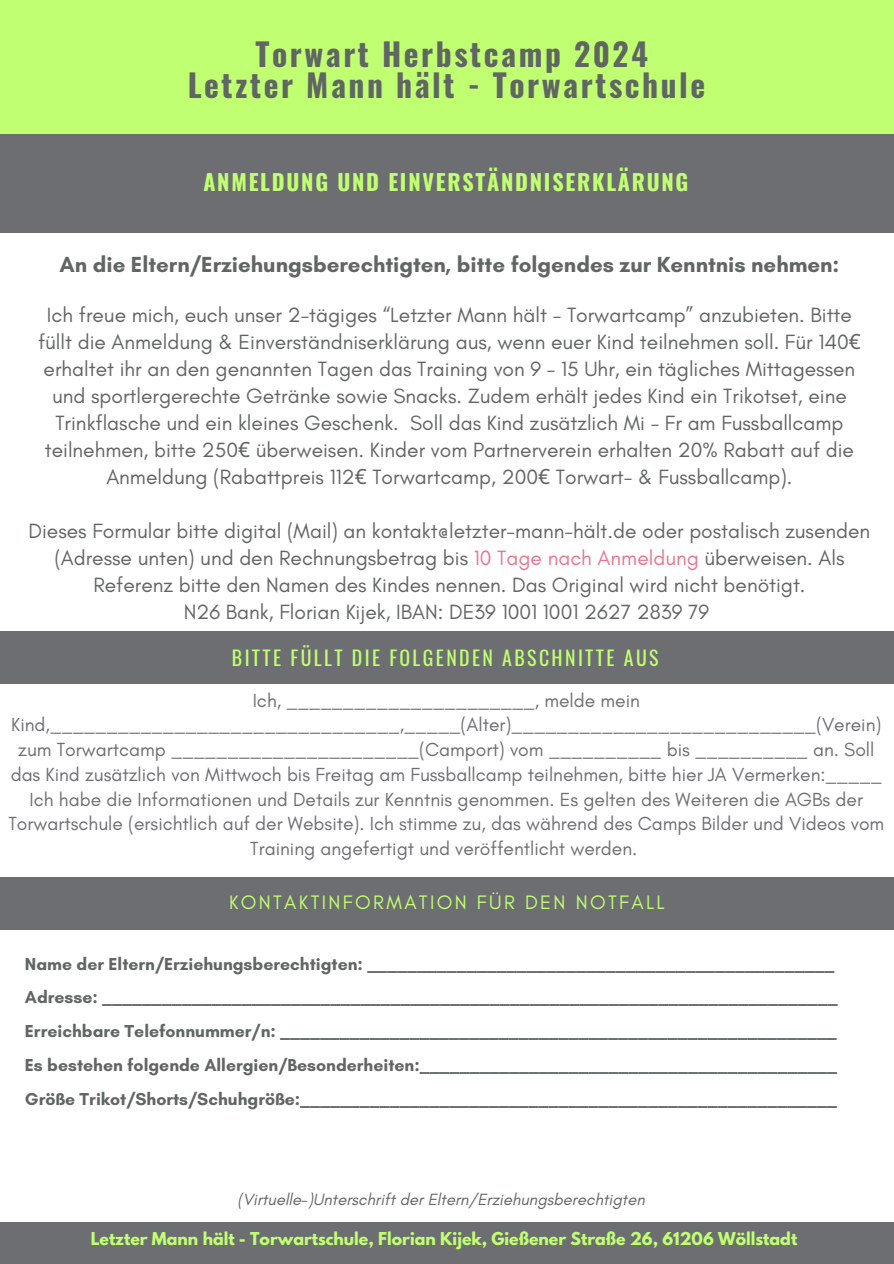
<style>
.page{position:relative;width:894px;height:1264px;background:#fff}
.page>*{position:absolute;margin:0;border:0;box-sizing:border-box;transform-origin:0 0}
.t1{font:700 31.5px/31.5px "Oswald";letter-spacing:.08em;color:#606662;text-align:center}
.t2{font:700 22.2px "Glacial Indifference";color:#606662}
.t3{font:700 22.05px "Oswald";letter-spacing:.08em;color:#c1ff72}
.t4{font:21px/27px "Glacial Indifference";color:#606662;text-align:center}
.t5{font:19.8px "Oswald";letter-spacing:.12em;color:#c1ff72}
.t6{font:19.8px "Glacial Indifference";letter-spacing:.12em;color:#c1ff72}
.t7{font:19.35px/24.8px "Glacial Indifference";color:#6d6e71;text-align:center}
.t8{font:700 17.55px "Glacial Indifference";color:#606662}
.t9{font:italic 16.5px "Glacial Indifference";color:#606662}
.t10{font:700 15.75px "League Spartan";color:#c1ff72}
.s1{font-family:"Noto Sans"}
.s2{color:#ea768e}
</style>
<div class="page">
<div style="left:0;top:1222px;width:893px;height:41px;background:#6d6e71"></div>
<div style="left:0;top:0;width:893px;height:147px;background:#c1ff72"></div>
<div style="left:0;top:135px;width:893px;height:98px;background:#6d6e71"></div>
<div style="left:0;top:631px;width:893px;height:52px;background:#6d6e71"></div>
<div style="left:0;top:877px;width:893px;height:52px;background:#6d6e71"></div>
<h3 class="t1" style="left:188px;top:37px;width:519px">Torwart Herbstcamp 2024<br>Letzter Mann hält - Torwartschule</h3>
<h5 class="t3" style="left:203px;top:165px;width:486px">ANMELDUNG UND EINVERSTÄNDNISERKLÄRUNG</h5>
<p class="t2" style="left:59px;top:251px;width:781px">An die Eltern/Erziehungsberechtigten, bitte folgendes zur Kenntnis nehmen:</p>
<h4 class="t4" style="left:38px;top:301px;width:824px">Ich freue mich, euch unser 2-tägiges “Letzter Mann hält - Torwartcamp” anzubieten. Bitte füllt die Anmeldung &amp; Einverständniserklärung aus, wenn euer Kind teilnehmen soll. Für 140<span class="s1">€ </span>erhaltet ihr an den genannten Tagen das Training von 9 - 15 Uhr, ein tägliches Mittagessen und sportlergerechte Getränke sowie Snacks. Zudem erhält jedes Kind ein Trikotset, eine Trinkflasche und ein kleines Geschenk. Soll das Kind zusätzlich Mi - Fr am Fussballcamp teilnehmen, bitte 250<span class="s1">€</span> überweisen. Kinder vom Partnerverein erhalten 20% Rabatt auf die Anmeldung (Rabattpreis 112<span class="s1">€</span> Torwartcamp, 200<span class="s1">€</span> Torwart- &amp; Fussballcamp).</h4>
<h4 class="t4" style="left:29px;top:517px;width:843px">Dieses Formular bitte digital (Mail) an kontakt@letzter-mann-hält.de oder postalisch zusenden (Adresse unten) und den Rechnungsbetrag bis <span class="s2">10 Tage nach Anmeldung</span> überweisen. Als Referenz bitte den Namen des Kindes nennen. Das Original wird nicht benötigt.<br>N26 Bank, Florian Kijek, IBAN: DE39 1001 1001 2627 2839 79</h4>
<h1 class="t5" style="left:232px;top:642px;width:428px">BITTE FÜLLT DIE FOLGENDEN ABSCHNITTE AUS</h1>
<h6 class="t7" style="left:8px;top:687px;width:877px">Ich, ______________________, melde mein Kind,_______________________________,_____(Alter)___________________________(Verein) zum Torwartcamp ______________________(Camport) vom __________ bis __________ an. Soll das Kind zusätzlich von Mittwoch bis Freitag am Fussballcamp teilnehmen, bitte hier JA Vermerken:_____ Ich habe die Informationen und Details zur Kenntnis genommen. Es gelten des Weiteren die AGBs der Torwartschule (ersichtlich auf der Website). Ich stimme zu, das während des Camps Bilder und Videos vom Training angefertigt und veröffentlicht werden.</h6>
<p class="t6" style="left:229px;top:890px;width:437px">KONTAKTINFORMATION FÜR DEN NOTFALL</p>
<p class="t8" style="left:25px;top:952px;width:810px">Name der Eltern/Erziehungsberechtigten: _______________________________________________</p>
<h5 class="t8" style="left:25px;top:986px;width:814px">Adresse: __________________________________________________________________________</h5>
<p class="t8" style="left:25px;top:1020px;width:813px">Erreichbare Telefonnummer/n: ________________________________________________________</p>
<p class="t8" style="left:25px;top:1054px;width:813px">Es bestehen folgende Allergien/Besonderheiten:__________________________________________</p>
<p class="t8" style="left:25px;top:1087px;width:813px">Größe Trikot/Shorts/Schuhgröße:______________________________________________________</p>
<h2 class="t9" style="left:237px;top:1189px;width:408px">(Virtuelle-)Unterschrift der Eltern/Erziehungsberechtigten</h2>
<p class="t10" style="left:91px;top:1230px;width:707px">Letzter Mann hält - Torwartschule, Florian Kijek, Gießener Straße 26, 61206 Wöllstadt</p>
</div>
